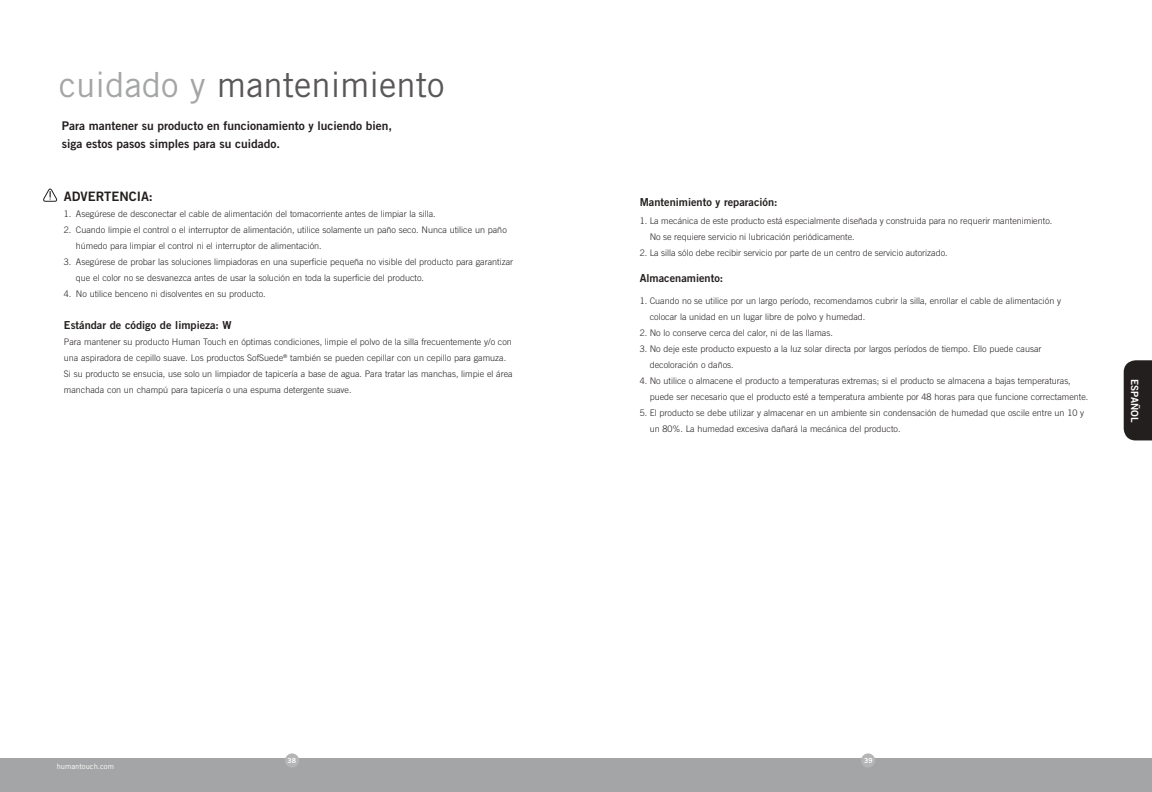
<style>
.page{position:relative;width:1152px;height:792px;background:#fff}
.page>*{position:absolute;margin:0;border:0;box-sizing:border-box;transform-origin:0 0}
.t1{font:34.7px "Trade Gothic LT";color:#5a5758}
.t2{font:13px "Trade Gothic LT Bold Two";color:#241f1f}
.t3{font:12px/18px "Trade Gothic LT Bold Two";color:#241f1f}
.t4{font:11px "Trade Gothic LT Bold Two";color:#241f1f}
.t5{font:10px "Trade Gothic LT Bold Two";color:#fff}
.t6{font:300 9px/16px "Trade Gothic LT";color:#241f1f}
.t7{font:7.6px "Trade Gothic LT";color:#fff}
.t8{font:7px "Trade Gothic LT Bold Two";color:#fff}
.s1{color:#a4a5a6}
</style>
<div class="page">
<div style="left:576px;top:758px;width:576px;height:34px;background:#a4a5a6"></div>
<div style="left:861px;top:753px;width:14px;height:15px;background:#b5b5b6;border-radius:50%"></div>
<div style="left:1124px;top:360px;width:28px;height:80px;background:#241f1f"></div>
<div style="left:0;top:758px;width:576px;height:34px;background:#a4a5a6"></div>
<div style="left:285px;top:753px;width:14px;height:15px;background:#b5b5b6;border-radius:50%"></div>
<svg style="left:43px;top:189px;width:14px;height:13px"></svg>
<h1 class="t1" style="left:59px;top:64px;width:387px"><span class="s1">cuidado y</span> mantenimiento</h1>
<h3 class="t3" style="left:62px;top:117px;width:332px">Para mantener su producto en funcionamiento y luciendo bien, siga estos pasos simples para su cuidado.</h3>
<h2 class="t2" style="left:64px;top:188px;width:90px">ADVERTENCIA:</h2>
<p class="t6" style="left:64px;top:206px;width:373px">1. Asegúrese de desconectar el cable de alimentación del tomacorriente antes de limpiar la silla.</p>
<p class="t6" style="left:76px;top:222px;width:432px;text-indent:-12px">2. Cuando limpie el control o el interruptor de alimentación, utilice solamente un paño seco. Nunca utilice un paño húmedo para limpiar el control ni el interruptor de alimentación.</p>
<p class="t6" style="left:76px;top:254px;width:439px;text-indent:-12px">3. Asegúrese de probar las soluciones limpiadoras en una superficie pequeña no visible del producto para garantizar que el color no se desvanezca antes de usar la solución en toda la superficie del producto.</p>
<p class="t6" style="left:64px;top:286px;width:203px">4. No utilice benceno ni disolventes en su producto.</p>
<p class="t4" style="left:64px;top:318px;width:169px">Estándar de código de limpieza: W</p>
<p class="t6" style="left:64px;top:334px;width:450px">Para mantener su producto Human Touch en óptimas condiciones, limpie el polvo de la silla frecuentemente y/o con una aspiradora de cepillo suave. Los productos SofSuede<sup>®</sup> también se pueden cepillar con un cepillo para gamuza.<br>Si su producto se ensucia, use solo un limpiador de tapicería a base de agua. Para tratar las manchas, limpie el área manchada con un champú para tapicería o una espuma detergente suave.</p>
<p class="t4" style="left:640px;top:195px;width:139px">Mantenimiento y reparación:</p>
<p class="t6" style="left:650px;top:212px;width:404px;text-indent:-10px">1. La mecánica de este producto está especialmente diseñada y construida para no requerir mantenimiento.<br>No se requiere servicio ni lubricación periódicamente.</p>
<p class="t6" style="left:640px;top:244px;width:310px">2. La silla sólo debe recibir servicio por parte de un centro de servicio autorizado.</p>
<p class="t4" style="left:640px;top:271px;width:85px">Almacenamiento:</p>
<p class="t6" style="left:650px;top:292px;width:413px;text-indent:-10px">1. Cuando no se utilice por un largo período, recomendamos cubrir la silla, enrollar el cable de alimentación y colocar la unidad en un lugar libre de polvo y humedad.</p>
<p class="t6" style="left:640px;top:324px;width:195px">2. No lo conserve cerca del calor, ni de las llamas.</p>
<p class="t6" style="left:650px;top:340px;width:393px;text-indent:-10px">3. No deje este producto expuesto a la luz solar directa por largos períodos de tiempo. Ello puede causar decoloración o daños.</p>
<p class="t6" style="left:650px;top:372px;width:440px;text-indent:-10px">4. No utilice o almacene el producto a temperaturas extremas; si el producto se almacena a bajas temperaturas, puede ser necesario que el producto esté a temperatura ambiente por 48 horas para que funcione correctamente.</p>
<p class="t6" style="left:650px;top:404px;width:436px;text-indent:-10px">5. El producto se debe utilizar y almacenar en un ambiente sin condensación de humedad que oscile entre un 10 y un 80%. La humedad excesiva dañará la mecánica del producto.</p>
<p class="t5" style="left:1141px;top:379px;width:45px;rotate:90deg">ESPAÑOL</p>
<p class="t7" style="left:57px;top:762px;width:59px">humantouch.com</p>
<p class="t8" style="left:288px;top:756px;width:10px">38</p>
<p class="t8" style="left:864px;top:756px;width:10px">39</p>
</div>
